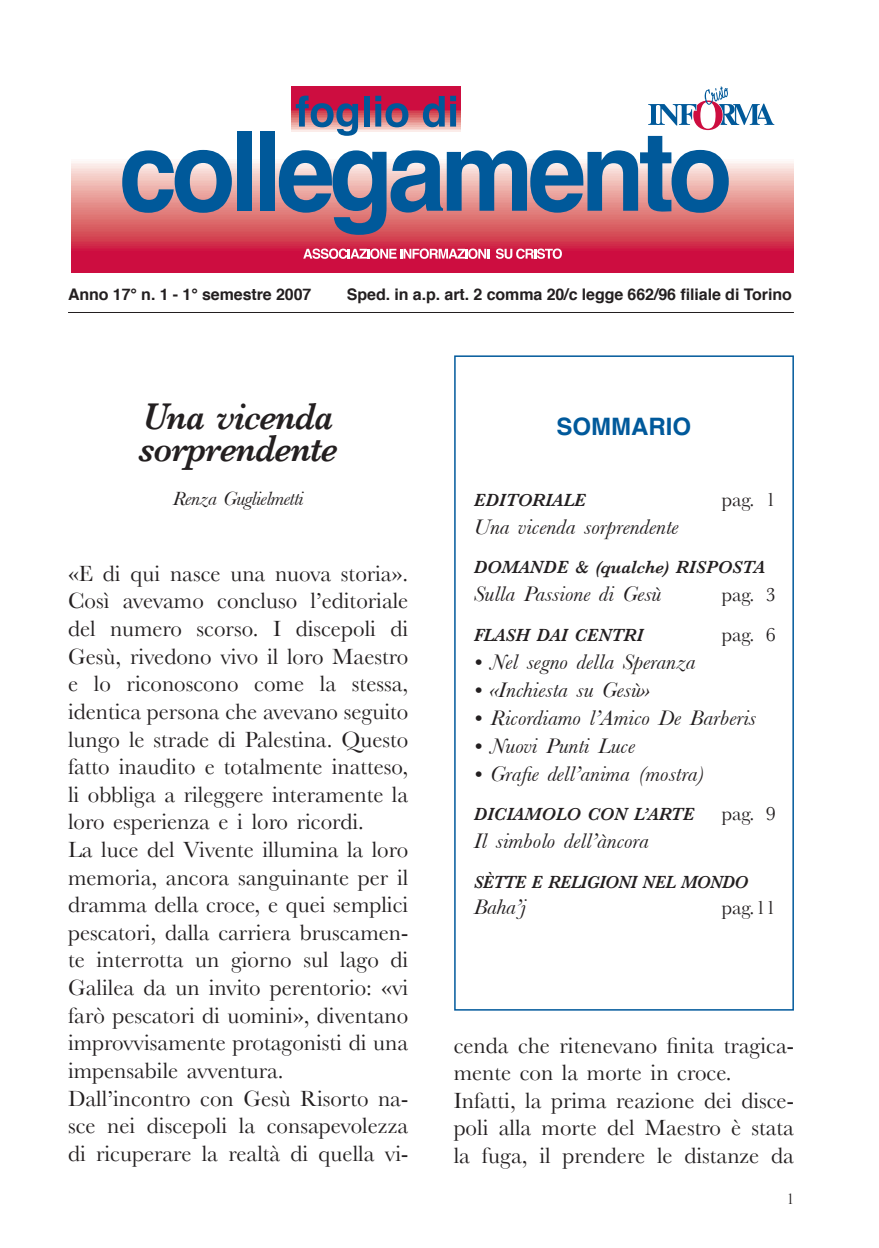
<style>
.page{position:relative;width:879px;height:1248px;background:#fff}
.page>*{position:absolute;margin:0;border:0;box-sizing:border-box;transform-origin:0 0}
.t1{font:italic 600 38px/32px "Baskerville";letter-spacing:-.025em;color:#231f20;scale:.93 1}
.t2{font:700 24px "Helvetica";color:#00599b}
.t3{font:23px/27.6px "Baskerville";color:#231f20}
.t4{font:italic 22px "Baskerville";color:#231f20;scale:1.05 1}
.t5{font:20px "Baskerville";color:#231f20}
.t6{font:italic 20px "Baskerville";letter-spacing:-.025em;color:#231f20;scale:1.05 1}
.t7{font:italic 600 18px "Baskerville";color:#231f20}
.t8{font:italic 600 18px "Baskerville";letter-spacing:-.03em;color:#231f20;scale:.96 1}
.t9{font:700 16px "Helvetica";letter-spacing:-.005em;color:#231f20}
.t10{font:16px "Baskerville";color:#231f20}
</style>
<div class="page">
<hr style="left:68px;top:312px;width:726px;height:1px;background:#231f20">
<div style="left:454px;top:355px;width:340px;height:655px;border:2px solid #00599b"></div>
<hr style="left:72px;top:159px;width:722px;height:2px;background:#fdf9f9">
<hr style="left:72px;top:161px;width:722px;height:2px;background:#fdf6f4">
<hr style="left:72px;top:163px;width:722px;height:1px;background:#fbf0ee">
<hr style="left:72px;top:164px;width:722px;height:2px;background:#fbebe9">
<hr style="left:72px;top:166px;width:722px;height:2px;background:#fae8e4">
<hr style="left:72px;top:168px;width:722px;height:1px;background:#f9e3df">
<hr style="left:72px;top:169px;width:722px;height:2px;background:#f8deda">
<hr style="left:72px;top:171px;width:722px;height:2px;background:#f7d9d5">
<hr style="left:72px;top:173px;width:722px;height:1px;background:#f6d5d0">
<hr style="left:72px;top:175px;width:722px;height:1px;background:#f5d1cc">
<hr style="left:72px;top:176px;width:722px;height:2px;background:#f4cdc7">
<hr style="left:72px;top:178px;width:722px;height:2px;background:#f4cac3">
<hr style="left:72px;top:180px;width:722px;height:1px;background:#f2c6bf">
<hr style="left:72px;top:181px;width:722px;height:2px;background:#f1c1ba">
<hr style="left:72px;top:183px;width:722px;height:2px;background:#f1bdb6">
<hr style="left:72px;top:185px;width:722px;height:1px;background:#f0b9b4">
<hr style="left:72px;top:186px;width:722px;height:2px;background:#eeb4af">
<hr style="left:72px;top:188px;width:722px;height:2px;background:#eeb2ab">
<hr style="left:72px;top:190px;width:722px;height:1px;background:#edaea7">
<hr style="left:72px;top:192px;width:722px;height:1px;background:#eca9a3">
<hr style="left:72px;top:193px;width:722px;height:2px;background:#eba59f">
<hr style="left:72px;top:195px;width:722px;height:2px;background:#eaa19c">
<hr style="left:72px;top:197px;width:722px;height:1px;background:#e99e98">
<hr style="left:72px;top:198px;width:722px;height:2px;background:#e89a95">
<hr style="left:72px;top:200px;width:722px;height:2px;background:#e89692">
<hr style="left:72px;top:202px;width:722px;height:1px;background:#e6928f">
<hr style="left:72px;top:203px;width:722px;height:2px;background:#e48e8a">
<hr style="left:72px;top:205px;width:722px;height:2px;background:#e48b87">
<hr style="left:72px;top:207px;width:722px;height:1px;background:#e38884">
<hr style="left:72px;top:209px;width:722px;height:1px;background:#e28481">
<hr style="left:72px;top:210px;width:722px;height:2px;background:#e1807e">
<hr style="left:72px;top:212px;width:722px;height:2px;background:#e17d7b">
<hr style="left:72px;top:214px;width:722px;height:1px;background:#e07a78">
<hr style="left:72px;top:215px;width:722px;height:2px;background:#df7674">
<hr style="left:72px;top:217px;width:722px;height:2px;background:#de7372">
<hr style="left:72px;top:219px;width:722px;height:1px;background:#dd6f6e">
<hr style="left:72px;top:220px;width:722px;height:2px;background:#dc6b6b">
<hr style="left:72px;top:222px;width:722px;height:2px;background:#dc6769">
<hr style="left:72px;top:224px;width:722px;height:1px;background:#db6366">
<hr style="left:72px;top:226px;width:722px;height:1px;background:#d96063">
<hr style="left:72px;top:227px;width:722px;height:2px;background:#d85c60">
<hr style="left:72px;top:229px;width:722px;height:2px;background:#d7585e">
<hr style="left:72px;top:231px;width:722px;height:1px;background:#d6545b">
<hr style="left:72px;top:232px;width:722px;height:2px;background:#d54f58">
<hr style="left:72px;top:234px;width:722px;height:2px;background:#d54b56">
<hr style="left:72px;top:236px;width:722px;height:1px;background:#d44754">
<hr style="left:72px;top:237px;width:722px;height:2px;background:#d34251">
<hr style="left:72px;top:239px;width:722px;height:2px;background:#d33e4f">
<hr style="left:72px;top:241px;width:722px;height:1px;background:#d2384d">
<hr style="left:72px;top:243px;width:722px;height:1px;background:#d1304b">
<hr style="left:72px;top:244px;width:722px;height:2px;background:#d02a49">
<hr style="left:72px;top:246px;width:722px;height:2px;background:#cf2246">
<hr style="left:72px;top:248px;width:722px;height:1px;background:#cf1a44">
<hr style="left:72px;top:249px;width:722px;height:2px;background:#ce1442">
<hr style="left:72px;top:251px;width:722px;height:2px;background:#cd0d40">
<div style="left:72px;top:252px;width:722px;height:20px;background:#cd0d40"></div>
<svg style="left:303px;top:248px;width:186px;height:11px"></svg>
<svg style="left:496px;top:248px;width:66px;height:11px"></svg>
<svg style="left:122px;top:150px;width:110px;height:63px"></svg>
<div style="left:237px;top:131px;width:14px;height:80px;background:#00599a"></div>
<div style="left:260px;top:131px;width:15px;height:80px;background:#00599a"></div>
<svg style="left:279px;top:86px;width:495px;height:149px"></svg>
<p class="t9" style="left:68px;top:280px;width:245px">Anno 17° n. 1 - 1° semestre 2007</p>
<p class="t9" style="left:347px;top:280px;width:446px">Sped. in a.p. art. 2 comma 20/c legge 662/96 filiale di Torino</p>
<h1 class="t1" style="left:138px;top:400px;width:216px">Una vicenda sorprendente</h1>
<p class="t6" style="left:173px;top:486px;width:126px">Renza Guglielmetti</p>
<p class="t3" style="left:68px;top:559px;width:342px">«E di qui nasce una nuova storia».<br>Così avevamo concluso l’editoriale del numero scorso. I discepoli di Gesù, rivedono vivo il loro Maestro e lo riconoscono come la stessa, identica persona che avevano seguito lungo le strade di Palestina. Questo fatto inaudito e totalmente inatteso, li obbliga a rileggere interamente la loro esperienza e i loro ricordi.<br>La luce del Vivente illumina la loro memoria, ancora sanguinante per il dramma della croce, e quei semplici pescatori, dalla carriera bruscamen&shy;te interrotta un giorno sul lago di Galilea da un invito perentorio: «vi farò pescatori di uomini», diventano improvvisamente protagonisti di una impensabile avventura.<br>Dall’incontro con Gesù Risorto na&shy;sce nei discepoli la consapevolezza di ricuperare la realtà di quella vi-</p>
<p class="t2" style="left:556px;top:405px;width:136px">SOMMARIO</p>
<p class="t7" style="left:474px;top:489px;width:114px">EDITORIALE</p>
<p class="t5" style="left:722px;top:487px;width:55px">pag. 1</p>
<p class="t4" style="left:474px;top:514px;width:197px">Una vicenda sorprendente</p>
<p class="t7" style="left:474px;top:557px;width:293px">DOMANDE &amp; (qualche) RISPOSTA</p>
<p class="t4" style="left:474px;top:581px;width:180px">Sulla Passione di Gesù</p>
<p class="t5" style="left:722px;top:583px;width:55px">pag. 3</p>
<p class="t7" style="left:474px;top:624px;width:171px">FLASH DAI CENTRI</p>
<p class="t5" style="left:722px;top:622px;width:55px">pag. 6</p>
<p class="t4" style="left:474px;top:648px;width:213px">• Nel segno della Speranza</p>
<p class="t4" style="left:474px;top:676px;width:168px">• «Inchiesta su Gesù»</p>
<p class="t4" style="left:474px;top:704px;width:270px">• Ricordiamo l’Amico De Barberis</p>
<p class="t4" style="left:474px;top:732px;width:155px">• Nuovi Punti Luce</p>
<p class="t4" style="left:474px;top:760px;width:221px">• Grafie dell’anima (mostra)</p>
<p class="t7" style="left:474px;top:803px;width:222px">DICIAMOLO CON L’ARTE</p>
<p class="t5" style="left:722px;top:802px;width:55px">pag. 9</p>
<p class="t4" style="left:474px;top:828px;width:168px">Il simbolo dell’àncora</p>
<p class="t8" style="left:474px;top:871px;width:287px">SÈTTE E RELIGIONI NEL MONDO</p>
<p class="t4" style="left:474px;top:893px;width:51px">Baha’j</p>
<p class="t5" style="left:722px;top:895px;width:56px">pag. 11</p>
<p class="t3" style="left:454px;top:1030px;width:342px">cenda che ritenevano finita tragica&shy;mente con la morte in croce.<br>Infatti, la prima reazione dei disce&shy;poli alla morte del Maestro è stata la fuga, il prendere le distanze da</p>
<p class="t10" style="left:786px;top:1188px;width:9px">1</p>
</div>
